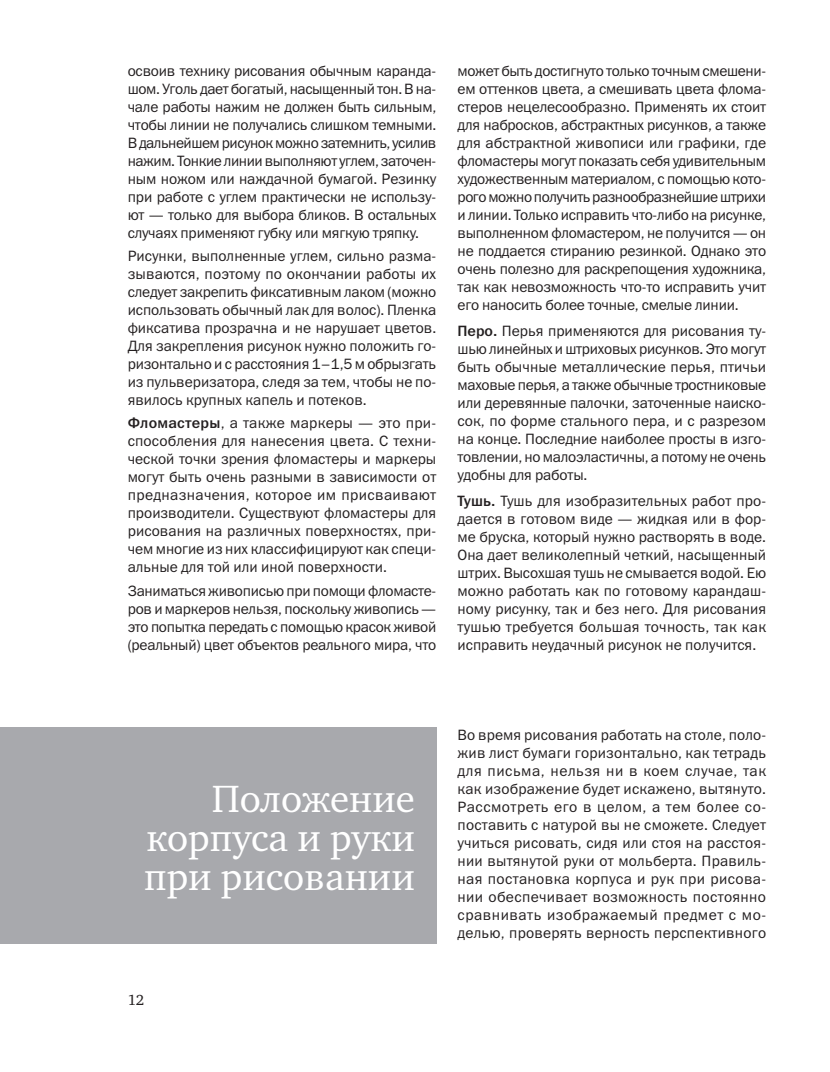
<style>
.page{position:relative;width:830px;height:1072px;background:#fff}
.page>*{position:absolute;margin:0;border:0;box-sizing:border-box;transform-origin:0 0}
.heading_2{font:39px/39px "Charter C";color:#fff;text-align:justify}
.t1{font:15px/18px "Franklin Gothic Book C";color:#231f20}
.t2{font:15px "Charter C";color:#231f20}
.s1{font-family:"Franklin Gothic Medium C"}
</style>
<div class="page">
<div style="left:0;top:727px;width:436px;height:217px;background:#a8a9ad"></div>
<p class="t1" style="left:128px;top:62px;width:310px">освоив технику рисования обычным каранда&shy;шом. Уголь дает богатый, насыщенный тон. В на&shy;чале работы нажим не должен быть сильным, чтобы линии не получались слишком темными.<br>В дальнейшем рисунок можно затемнить, усилив нажим. Тонкие линии выполняют углем, заточен&shy;ным ножом или наждачной бумагой. Резинку при работе с углем практически не использу&shy;ют — только для выбора бликов. В остальных случаях применяют губку или мягкую тряпку.</p>
<p class="t1" style="left:128px;top:247px;width:310px">Рисунки, выполненные углем, сильно разма&shy;зываются, поэтому по окончании работы их следует закрепить фиксативным лаком (можно использовать обычный лак для волос). Пленка фиксатива прозрачна и не нарушает цветов.<br>Для закрепления рисунок нужно положить го&shy;ризонтально и с расстояния 1–1,5 м обрызгать из пульверизатора, следя за тем, чтобы не по&shy;явилось крупных капель и потеков.</p>
<p class="t1" style="left:128px;top:414px;width:310px;text-align:justify"><span class="s1">Фломастеры</span>, а также маркеры — это при&shy;способления для нанесения цвета. С техни&shy;ческой точки зрения фломастеры и маркеры могут быть очень разными в зависимости от предназначения, которое им присваивают производители. Существуют фломастеры для рисования на различных поверхностях, при&shy;чем многие из них классифицируют как специ&shy;альные для той или иной поверхности.</p>
<p class="t1" style="left:128px;top:581px;width:310px;text-align:justify">Заниматься живописью при помощи фломасте&shy;ров и маркеров нельзя, поскольку живопись — это попытка передать с помощью красок живой (реальный) цвет объектов реального мира, что</p>
<p class="t1" style="left:457px;top:62px;width:310px;text-align:justify">может быть достигнуто только точным смешени&shy;ем оттенков цвета, а смешивать цвета флома&shy;стеров нецелесообразно. Применять их стоит для набросков, абстрактных рисунков, а также для абстрактной живописи или графики, где фломастеры могут показать себя удивительным художественным материалом, с помощью кото&shy;рого можнополучитьразнообразнейшиештрихи и линии. Только исправить что-либо на рисунке, выполненном фломастером, не получится — он не поддается стиранию резинкой. Однако это очень полезно для раскрепощения художника, так как невозможность что-то исправить учит его наносить более точные, смелые линии.</p>
<p class="t1" style="left:457px;top:321px;width:310px;text-align:justify"><span class="s1">Перо.</span> Перья применяются для рисования ту&shy;шью линейных и штриховых рисунков. Это могут быть обычные металлические перья, птичьи маховые перья, а также обычные тростниковые или деревянные палочки, заточенные наиско&shy;сок, по форме стального пера, и с разрезом на конце. Последние наиболее просты в изго&shy;товлении, но малоэластичны, а потому не очень удобны для работы.</p>
<p class="t1" style="left:457px;top:491px;width:310px"><span class="s1">Тушь.</span> Тушь для изобразительных работ про&shy;дается в готовом виде — жидкая или в фор&shy;ме бруска, который нужно растворять в воде.<br>Она дает великолепный четкий, насыщенный штрих. Высохшая тушь не смывается водой. Ею можно работать как по готовому карандаш&shy;ному рисунку, так и без него. Для рисования тушью требуется большая точность, так как исправить неудачный рисунок не получится.</p>
<p class="heading_2" style="left:144px;top:779px;width:272px;text-indent:68px">Положение корпуса и руки при рисовании</p>
<p class="t2" style="left:128px;top:991px;width:18px">12</p>
<p class="t1" style="left:457px;top:725px;width:310px">Во время рисования работать на столе, поло&shy;жив лист бумаги горизонтально, как тетрадь для письма, нельзя ни в коем случае, так как изображение будет искажено, вытянуто.<br>Рассмотреть его в целом, а тем более со&shy;поставить с натурой вы не сможете. Следует учиться рисовать, сидя или стоя на расстоя&shy;нии вытянутой руки от мольберта. Правиль&shy;ная постановка корпуса и рук при рисова&shy;нии обеспечивает возможность постоянно сравнивать изображаемый предмет с мо&shy;делью, проверять верность перспективного</p>
</div>
